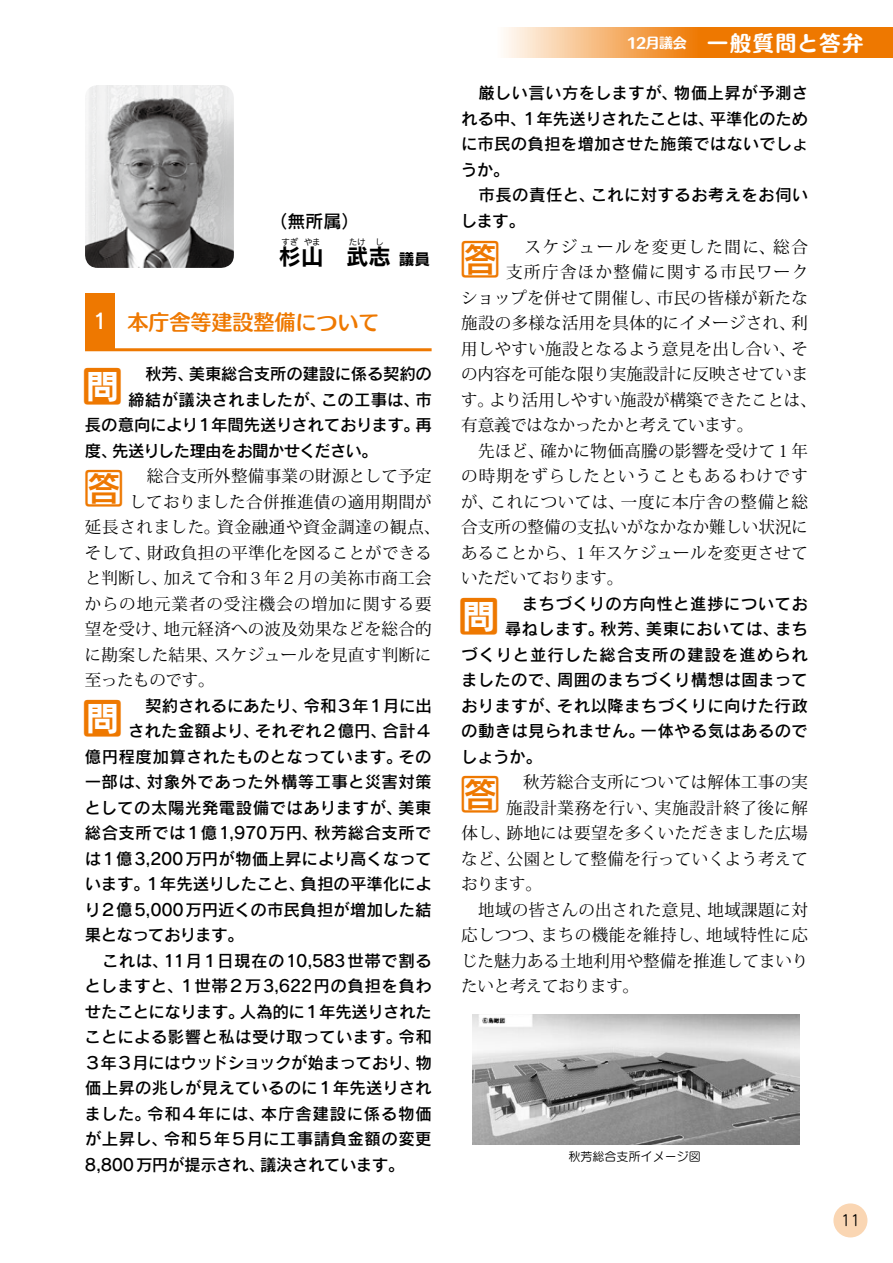
<style>
.page{position:relative;width:893px;height:1263px;background:#fff}
.page>*{position:absolute;margin:0;border:0;box-sizing:border-box;transform-origin:0 0}
.t1{font:42px "Rodin Pro DB";color:#ee7800}
.t2{font:22.5px "Rodin Pro B";color:#000}
.t3{font:21px "Humming Std E";letter-spacing:.08em;color:#fff}
.t4{font:21px "Humming Std B";color:#ee7800}
.t5{font:18px "Rodin Pro DB";color:#000}
.t6{font:16.5px/25.5px "Rodin Pro DB";letter-spacing:.005em;color:#000}
.t7{font:16.5px "Koz Min Pro";letter-spacing:.02em;color:#000}
.t8{font:16.5px "Rodin Pro DB";letter-spacing:-.03em;color:#000}
.t9{font:16.5px "Rodin Pro DB";letter-spacing:-.015em;color:#000}
.t10{font:16.5px "Rodin Pro DB";letter-spacing:.025em;color:#000}
.t11{font:16.5px "Koz Min Pro";letter-spacing:-.02em;color:#000}
.t12{font:16.5px "Koz Min Pro";color:#000}
.t13{font:16.5px "Koz Min Pro";letter-spacing:.055em;color:#000}
.t14{font:16.5px "Rodin Pro DB";letter-spacing:.03em;color:#000}
.t15{font:16.5px "Rodin Pro DB";letter-spacing:-.035em;color:#000}
.t16{font:16.5px "Koz Min Pro";letter-spacing:-.005em;color:#000}
.t17{font:16.5px "Koz Min Pro";letter-spacing:.05em;color:#000}
.t18{font:16.5px "Rodin Pro DB";letter-spacing:.035em;color:#000}
.t19{font:16.5px "Rodin Pro DB";letter-spacing:.055em;color:#000}
.t20{font:16.5px "Rodin Pro DB";letter-spacing:-.05em;color:#000}
.t21{font:16.5px "Koz Min Pro";letter-spacing:.1em;color:#000}
.t22{font:16.5px "Koz Min Pro";letter-spacing:.08em;color:#000}
.t23{font:16.5px "Rodin Pro DB";letter-spacing:-.04em;color:#000}
.t24{font:15.75px "Rodin Pro B";color:#000}
.t25{font:15px "Seurat Pro M";color:#000}
.t26{font:12px "Seurat Pro M";color:#000}
.t27{font:8.25px "Rodin Pro B";color:#000}
.s1{font-family:"Rodin Pro DB";color:#fff}
.s2{font-size:13.8px}
</style>
<div class="page">
<div style="left:833px;top:1203px;width:34px;height:34px;background:#fad6b3;border-radius:50%"></div>
<svg style="left:504px;top:28px;width:389px;height:29px;background:#f2983d"></svg>
<div style="left:85px;top:293px;width:30px;height:57px;background:#ee7800"></div>
<hr style="left:85px;top:348px;width:347px;height:3px;background:#ee7800">
<img style="left:85px;top:85px;width:149px;height:183px">
<img style="left:472px;top:1014px;width:328px;height:130px">
<p class="t5" style="left:270px;top:210px;width:91px">（無所属）</p>
<h2 class="t2" style="left:279px;top:242px;width:46px">杉山</h2>
<p class="t27" style="left:282px;top:236px;width:18px">すぎ</p>
<p class="t27" style="left:304px;top:236px;width:18px">やま</p>
<p class="t27" style="left:349px;top:236px;width:18px">たけ</p>
<p class="t27" style="left:376px;top:236px;width:10px">し</p>
<h2 class="t2" style="left:346px;top:242px;width:47px">武志</h2>
<p class="t24" style="left:399px;top:249px;width:33px">議員</p>
<p class="t4" style="left:93px;top:306px;width:288px"><span class="s1">1</span> 本庁舎等建設整備について</p>
<h1 class="t1" style="left:81px;top:359px;width:44px">問</h1>
<p class="t9" style="left:128px;top:363px;width:305px">　秋芳、美東総合支所の建設に係る契約の</p>
<p class="t6" style="left:128px;top:386px;width:305px">締結が議決されましたが、この工事は、市</p>
<p class="t8" style="left:85px;top:414px;width:349px">長の意向により１年間先送りされております。再</p>
<p class="t20" style="left:85px;top:439px;width:294px">度、先送りした理由をお聞かせください。</p>
<h1 class="t1" style="left:83px;top:461px;width:43px">答</h1>
<p class="t7" style="left:130px;top:464px;width:303px">　総合支所外整備事業の財源として予定</p>
<p class="t7" style="left:130px;top:490px;width:304px">しておりました合併推進債の適用期間が</p>
<p class="t17" style="left:85px;top:515px;width:357px">延長されました。資金融通や資金調達の観点、</p>
<p class="t7" style="left:85px;top:541px;width:348px">そして、財政負担の平準化を図ることができる</p>
<p class="t7" style="left:85px;top:566px;width:348px">と判断し、加えて令和３年２月の美祢市商工会</p>
<p class="t13" style="left:85px;top:592px;width:348px">からの地元業者の受注機会の増加に関する要</p>
<p class="t7" style="left:85px;top:617px;width:348px">望を受け、地元経済への波及効果などを総合的</p>
<p class="t7" style="left:85px;top:643px;width:348px">に勘案した結果、スケジュールを見直す判断に</p>
<p class="t11" style="left:85px;top:668px;width:131px">至ったものです。</p>
<h1 class="t1" style="left:81px;top:690px;width:44px">問</h1>
<p class="t9" style="left:128px;top:694px;width:305px">　契約されるにあたり、令和３年１月に出</p>
<p class="t6" style="left:128px;top:717px;width:305px">された金額より、それぞれ２億円、合計４</p>
<p class="t6" style="left:85px;top:743px;width:348px">億円程度加算されたものとなっています。その</p>
<p class="t6" style="left:85px;top:768px;width:348px">一部は、対象外であった外構等工事と災害対策</p>
<p class="t10" style="left:85px;top:796px;width:349px">としての太陽光発電設備ではありますが、美東</p>
<p class="t6" style="left:85px;top:819px;width:348px">総合支所では１億1,970万円、秋芳総合支所で</p>
<p class="t6" style="left:85px;top:845px;width:349px">は１億3,200万円が物価上昇により高くなって</p>
<p class="t9" style="left:85px;top:873px;width:349px">います。１年先送りしたこと、負担の平準化によ</p>
<p class="t6" style="left:84px;top:896px;width:349px">り２億5,000万円近くの市民負担が増加した結</p>
<p class="t23" style="left:85px;top:924px;width:160px">果となっております。</p>
<p class="t14" style="left:85px;top:949px;width:348px">　これは、11月１日現在の10,583世帯で割る</p>
<p class="t6" style="left:85px;top:972px;width:349px">としますと、１世帯２万3,622円の負担を負わ</p>
<p class="t8" style="left:85px;top:1000px;width:349px">せたことになります。人為的に１年先送りされた</p>
<p class="t6" style="left:85px;top:1023px;width:349px">ことによる影響と私は受け取っています。令和</p>
<p class="t8" style="left:85px;top:1051px;width:349px">３年３月にはウッドショックが始まっており、物</p>
<p class="t6" style="left:85px;top:1074px;width:348px">価上昇の兆しが見えているのに１年先送りされ</p>
<p class="t18" style="left:85px;top:1102px;width:349px">ました。令和４年には、本庁舎建設に係る物価</p>
<p class="t10" style="left:85px;top:1128px;width:349px">が上昇し、令和５年５月に工事請負金額の変更</p>
<p class="t15" style="left:85px;top:1153px;width:321px">8,800万円が提示され、議決されています。</p>
<p class="t3" style="left:627px;top:27px;width:238px"><span class="s2">12月議会</span>　一般質問と答弁</p>
<p class="t6" style="left:461px;top:80px;width:349px">　厳しい言い方をしますが、物価上昇が予測される中、１年先送りされたことは、平準化のために市民の負担を増加させた施策ではないでしょうか。<br>　市長の責任と、これに対するお考えをお伺いします。</p>
<h1 class="t1" style="left:459px;top:231px;width:43px">答</h1>
<p class="t21" style="left:506px;top:235px;width:303px">　スケジュールを変更した間に、総合</p>
<p class="t22" style="left:506px;top:260px;width:304px">支所庁舎ほか整備に関する市民ワーク</p>
<p class="t7" style="left:461px;top:286px;width:348px">ショップを併せて開催し、市民の皆様が新たな</p>
<p class="t7" style="left:461px;top:311px;width:348px">施設の多様な活用を具体的にイメージされ、利</p>
<p class="t7" style="left:461px;top:337px;width:348px">用しやすい施設となるよう意見を出し合い、そ</p>
<p class="t12" style="left:461px;top:362px;width:348px">の内容を可能な限り実施設計に反映させていま</p>
<p class="t16" style="left:461px;top:388px;width:357px">す。より活用しやすい施設が構築できたことは、</p>
<p class="t11" style="left:461px;top:413px;width:294px">有意義ではなかったかと考えています。</p>
<p class="t7" style="left:461px;top:439px;width:348px">　先ほど、確かに物価高騰の影響を受けて１年</p>
<p class="t13" style="left:461px;top:464px;width:348px">の時期をずらしたということもあるわけです</p>
<p class="t7" style="left:461px;top:490px;width:348px">が、これについては、一度に本庁舎の整備と総</p>
<p class="t12" style="left:461px;top:515px;width:348px">合支所の整備の支払いがなかなか難しい状況に</p>
<p class="t7" style="left:461px;top:541px;width:348px">あることから、１年スケジュールを変更させて</p>
<p class="t11" style="left:461px;top:566px;width:163px">いただいております。</p>
<h1 class="t1" style="left:458px;top:588px;width:43px">問</h1>
<p class="t10" style="left:505px;top:592px;width:305px">　まちづくりの方向性と進捗についてお</p>
<p class="t6" style="left:505px;top:615px;width:305px">尋ねします。秋芳、美東においては、まち</p>
<p class="t19" style="left:461px;top:643px;width:348px">づくりと並行した総合支所の建設を進められ</p>
<p class="t6" style="left:461px;top:666px;width:348px">ましたので、周囲のまちづくり構想は固まって</p>
<p class="t6" style="left:461px;top:692px;width:348px">おりますが、それ以降まちづくりに向けた行政</p>
<p class="t6" style="left:461px;top:717px;width:348px">の動きは見られません。一体やる気はあるので</p>
<p class="t6" style="left:461px;top:743px;width:83px">しょうか。</p>
<h1 class="t1" style="left:459px;top:767px;width:43px">答</h1>
<p class="t7" style="left:506px;top:770px;width:303px">　秋芳総合支所については解体工事の実</p>
<p class="t7" style="left:506px;top:796px;width:303px">施設計業務を行い、実施設計終了後に解</p>
<p class="t7" style="left:461px;top:821px;width:348px">体し、跡地には要望を多くいただきました広場</p>
<p class="t7" style="left:461px;top:847px;width:348px">など、公園として整備を行っていくよう考えて</p>
<p class="t7" style="left:461px;top:872px;width:82px">おります。</p>
<p class="t7" style="left:461px;top:898px;width:348px">　地域の皆さんの出された意見、地域課題に対</p>
<p class="t7" style="left:461px;top:923px;width:348px">応しつつ、まちの機能を維持し、地域特性に応</p>
<p class="t7" style="left:461px;top:949px;width:349px">じた魅力ある土地利用や整備を推進してまいり</p>
<p class="t11" style="left:461px;top:974px;width:179px">たいと考えております。</p>
<p class="t26" style="left:569px;top:1148px;width:133px">秋芳総合支所イメージ図</p>
<p class="t25" style="left:841px;top:1210px;width:21px">11</p>
</div>
